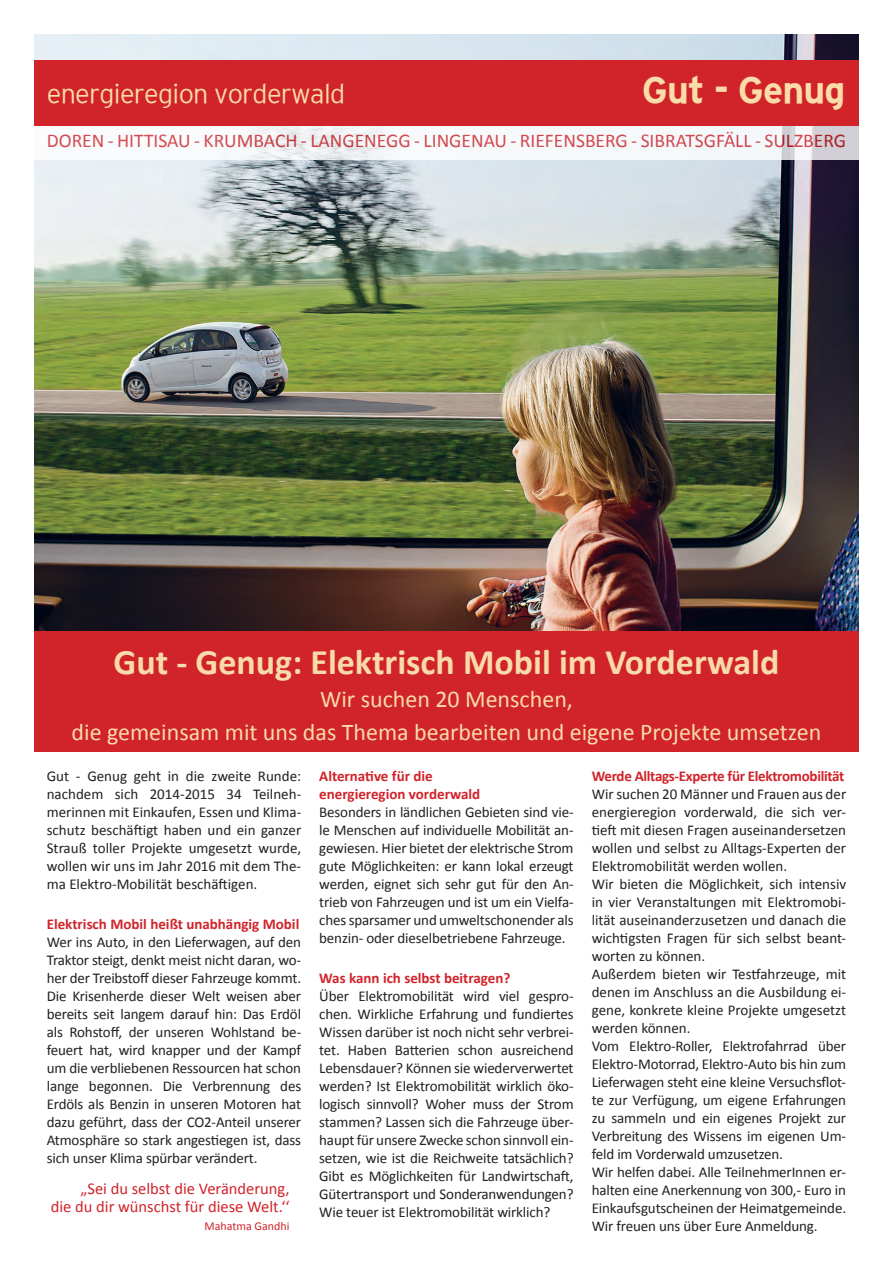
<style>
.page{position:relative;width:893px;height:1263px;background:#fff}
.page>*{position:absolute;margin:0;border:0;box-sizing:border-box;transform-origin:0 0}
.t1{font:700 37.5px "Energieinstitut";letter-spacing:-.025em;color:#fadca9}
.t2{font:700 36px "Calibri";color:#f9dbaa}
.t3{font:300 27px "Energieinstitut";letter-spacing:-.025em;color:#fadca9}
.t4{font:24px/33px "Calibri";color:#f9dbaa;text-align:center}
.t5{font:19.5px "Calibri";color:#d1232a}
.t6{font:16.5px/18px "Calibri";color:#d1232a;text-align:right}
.t7{font:15px/18px "Calibri";letter-spacing:-.01em;color:#231f20;text-align:justify}
.t8{font:700 15px/18px "Calibri";color:#d1232a}
.t9{font:700 15px "Calibri";letter-spacing:-.02em;color:#d1232a}
.t10{font:12px "Calibri";color:#d1232a}
</style>
<div class="page">
<img style="left:34px;top:35px;width:825px;height:596px">
<div style="left:34px;top:631px;width:825px;height:121px;background:#d1232a"></div>
<svg style="left:34px;top:125px;width:825px;height:34px;fill:#f6f9fa"></svg>
<div style="left:34px;top:60px;width:825px;height:65px;background:#d1232a"></div>
<h3 class="t3" style="left:47px;top:78px;width:300px">energieregion vorderwald</h3>
<h1 class="t1" style="left:642px;top:68px;width:205px">Gut - Genug</h1>
<h3 class="t5" style="left:47px;top:128px;width:801px">DOREN - HITTISAU - KRUMBACH - LANGENEGG - LINGENAU - RIEFENSBERG - SIBRATSGFÄLL - SULZBERG</h3>
<h2 class="t2" style="left:114px;top:639px;width:667px">Gut - Genug: Elektrisch Mobil im Vorderwald</h2>
<h3 class="t4" style="left:72px;top:682px;width:751px">Wir suchen 20 Menschen,<br>die gemeinsam mit uns das Thema bearbeiten und eigene Projekte umsetzen</h3>
<p class="t7" style="left:47px;top:767px;width:256px">Gut - Genug geht in die zweite Runde: nachdem sich 2014-2015 34 Teilneh&shy;merinnen mit Einkaufen, Essen und Klima&shy;schutz beschäftigt haben und ein ganzer Strauß toller Projekte umgesetzt wurde, wollen wir uns im Jahr 2016 mit dem The&shy;ma Elektro-Mobilität beschäftigen.</p>
<p class="t8" style="left:47px;top:914px;width:254px">Elektrisch Mobil heißt unabhängig Mobil</p>
<p class="t7" style="left:47px;top:933px;width:256px">Wer ins Auto, in den Lieferwagen, auf den Traktor steigt, denkt meist nicht daran, wo&shy;her der Treibstoff dieser Fahrzeuge kommt.<br>Die Krisenherde dieser Welt weisen aber bereits seit langem darauf hin: Das Erdöl als Rohstoff, der unseren Wohlstand be&shy;feuert hat, wird knapper und der Kampf um die verbliebenen Ressourcen hat schon lange begonnen. Die Verbrennung des Erdöls als Benzin in unseren Motoren hat dazu geführt, dass der CO2-Anteil unserer Atmosphäre so stark angestiegen ist, dass sich unser Klima spürbar verändert.</p>
<p class="t6" style="left:51px;top:1179px;width:240px">„Sei du selbst die Veränderung,<br>die du dir wünschst für diese Welt.‘‘</p>
<p class="t10" style="left:205px;top:1218px;width:86px">Mahatma Gandhi</p>
<p class="t8" style="left:319px;top:767px;width:163px">Alternative für die energieregion vorderwald</p>
<p class="t7" style="left:319px;top:803px;width:256px">Besonders in ländlichen Gebieten sind vie&shy;le Menschen auf individuelle Mobilität an&shy;gewiesen. Hier bietet der elektrische Strom gute Möglichkeiten: er kann lokal erzeugt werden, eignet sich sehr gut für den An&shy;trieb von Fahrzeugen und ist um ein Vielfa&shy;ches sparsamer und umweltschonender als benzin- oder dieselbetriebene Fahrzeuge.</p>
<p class="t8" style="left:319px;top:968px;width:193px">Was kann ich selbst beitragen?</p>
<p class="t7" style="left:319px;top:987px;width:256px">Über Elektromobilität wird viel gespro&shy;chen. Wirkliche Erfahrung und fundiertes Wissen darüber ist noch nicht sehr verbrei&shy;tet. Haben Batterien schon ausreichend Lebensdauer? Können sie wiederverwertet werden? Ist Elektromobilität wirklich öko&shy;logisch sinnvoll? Woher muss der Strom stammen? Lassen sich die Fahrzeuge über&shy;haupt für unsere Zwecke schon sinnvoll ein&shy;setzen, wie ist die Reichweite tatsächlich?<br>Gibt es Möglichkeiten für Landwirtschaft, Gütertransport und Sonderanwendungen?<br>Wie teuer ist Elektromobilität wirklich?</p>
<p class="t9" style="left:592px;top:766px;width:254px">Werde Alltags-Experte für Elektromobilität</p>
<p class="t7" style="left:592px;top:785px;width:256px;text-align:left">Wir suchen 20 Männer und Frauen aus der energieregion vorderwald, die sich ver&shy;tieft mit diesen Fragen auseinandersetzen wollen und selbst zu Alltags-Experten der Elektromobilität werden wollen.<br>Wir bieten die Möglichkeit, sich intensiv in vier Veranstaltungen mit Elektromobi&shy;lität auseinanderzusetzen und danach die wichtigsten Fragen für sich selbst beant&shy;worten zu können.<br>Außerdem bieten wir Testfahrzeuge, mit denen im Anschluss an die Ausbildung ei&shy;gene, konkrete kleine Projekte umgesetzt werden können.<br>Vom Elektro-Roller, Elektrofahrrad über Elektro-Motorrad, Elektro-Auto bis hin zum Lieferwagen steht eine kleine Versuchsflot&shy;te zur Verfügung, um eigene Erfahrungen zu sammeln und ein eigenes Projekt zur Verbreitung des Wissens im eigenen Um&shy;feld im Vorderwald umzusetzen.<br>Wir helfen dabei. Alle TeilnehmerInnen er&shy;halten eine Anerkennung von 300,- Euro in Einkaufsgutscheinen der Heimatgemeinde.<br>Wir freuen uns über Eure Anmeldung.</p>
</div>
